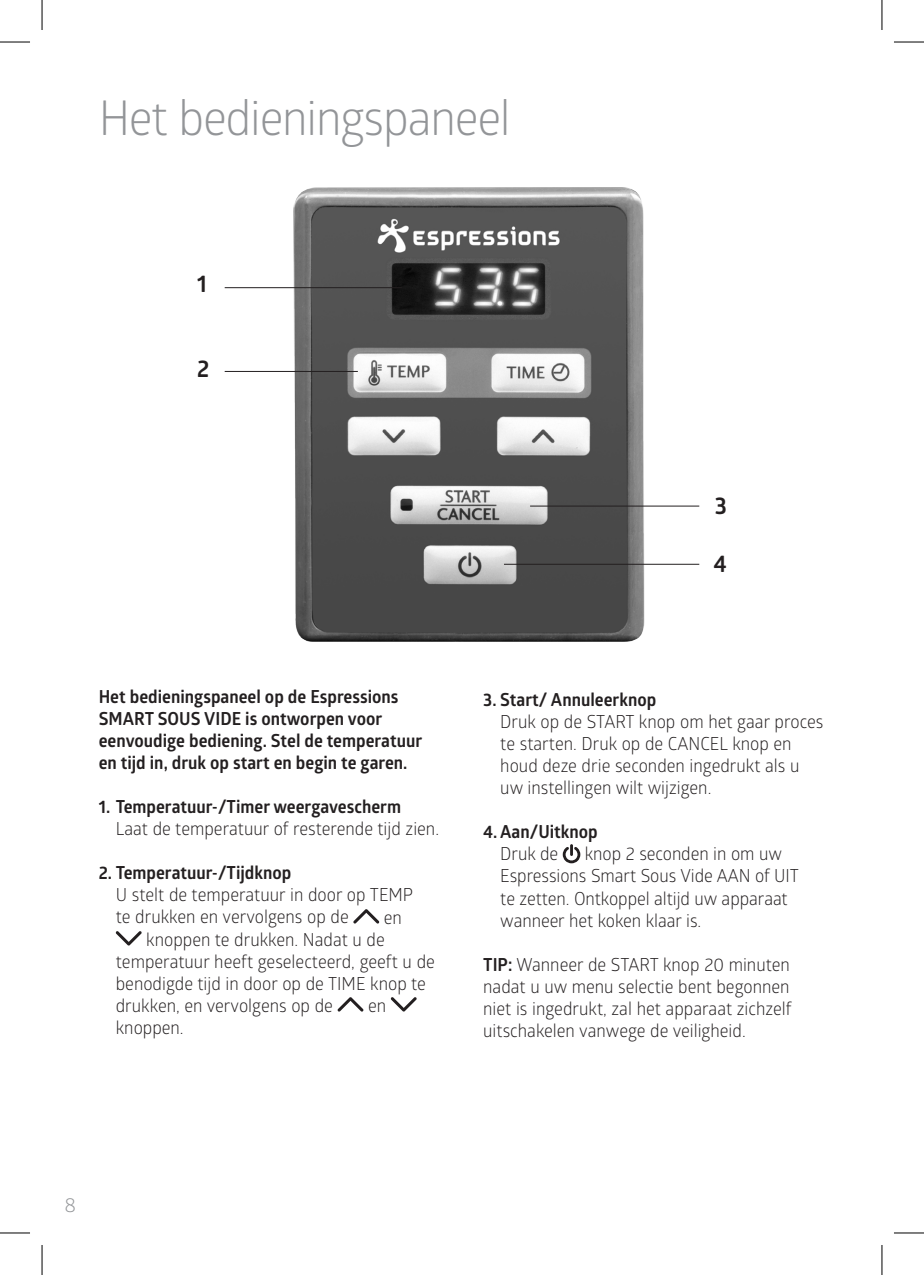
<style>
.page{position:relative;width:924px;height:1275px;background:#fff}
.page>*{position:absolute;margin:0;border:0;box-sizing:border-box;transform-origin:0 0}
.t1{font:48px "Glober";letter-spacing:-.025em;color:#939598}
.t2{font:700 24px "Glober";color:#231f20;scale:.95 1}
.t3{font:20px "Glober";color:#939598}
.t4{font:18px/22px "Glober";color:#231f20;scale:.95 1}
.t5{font:700 18px/22px "Glober";color:#231f20;scale:.95 1}
.s1{font-weight:700}
</style>
<div class="page">
<svg style="left:562px;top:844px;width:18px;height:19px"></svg>
<svg style="left:353px;top:909px;width:26px;height:14px"></svg>
<svg style="left:116px;top:931px;width:26px;height:14px"></svg>
<svg style="left:337px;top:997px;width:26px;height:14px"></svg>
<svg style="left:390px;top:997px;width:26px;height:14px"></svg>
<img style="left:224px;top:187px;width:475px;height:455px">
<hr style="left:530px;top:505px;width:169px;height:1px;background:#231f20">
<hr style="left:503px;top:564px;width:196px;height:1px;background:#231f20">
<hr style="left:224px;top:287px;width:177px;height:1px;background:#231f20">
<hr style="left:224px;top:371px;width:133px;height:1px;background:#231f20">
<hr style="left:0;top:42px;width:30px;height:1px;background:#000">
<hr style="left:893px;top:42px;width:30px;height:1px;background:#000">
<hr style="left:0;top:1232px;width:30px;height:1px;background:#000">
<hr style="left:893px;top:1232px;width:30px;height:1px;background:#000">
<hr style="left:42px;top:0;width:1px;height:30px;background:#000">
<hr style="left:42px;top:1245px;width:1px;height:30px;background:#000">
<hr style="left:881px;top:0;width:1px;height:30px;background:#000">
<hr style="left:881px;top:1245px;width:1px;height:30px;background:#000">
<h1 class="t1" style="left:99px;top:84px;width:413px">Het bedieningspaneel</h1>
<h2 class="t2" style="left:197px;top:267px;width:12px">1</h2>
<h2 class="t2" style="left:197px;top:352px;width:14px">2</h2>
<h2 class="t2" style="left:714px;top:488px;width:14px">3</h2>
<h2 class="t2" style="left:713px;top:546px;width:15px">4</h2>
<p class="t5" style="left:99px;top:685px;width:342px">Het bedieningspaneel op de Espressions SMART SOUS VIDE is ontworpen voor eenvoudige bediening. Stel de temperatuur en tijd in, druk op start en begin te garen.</p>
<p class="t5" style="left:99px;top:795px;width:319px">1. Temperatuur-/Timer weergavescherm</p>
<p class="t4" style="left:116px;top:817px;width:341px">Laat de temperatuur of resterende tijd zien.</p>
<p class="t5" style="left:99px;top:861px;width:204px">2. Temperatuur-/Tijdknop</p>
<p class="t4" style="left:116px;top:883px;width:314px">U stelt de temperatuur in door op TEMP te drukken en vervolgens op de</p>
<p class="t4" style="left:383px;top:905px;width:21px">en</p>
<p class="t4" style="left:146px;top:927px;width:252px">knoppen te drukken. Nadat u de</p>
<p class="t4" style="left:116px;top:949px;width:337px">temperatuur heeft geselecteerd, geeft u de</p>
<p class="t4" style="left:116px;top:971px;width:328px">benodigde tijd in door op de TIME knop te</p>
<p class="t4" style="left:116px;top:993px;width:230px">drukken, en vervolgens op de</p>
<p class="t4" style="left:368px;top:993px;width:21px">en</p>
<p class="t4" style="left:116px;top:1015px;width:73px">knoppen.</p>
<p class="t5" style="left:483px;top:688px;width:183px">3. Start/ Annuleerknop</p>
<p class="t4" style="left:500px;top:710px;width:341px">Druk op de START knop om het gaar proces te starten. Druk op de CANCEL knop en houd deze drie seconden ingedrukt als u uw instellingen wilt wijzigen.</p>
<p class="t5" style="left:483px;top:820px;width:122px">4. Aan/Uitknop</p>
<p class="t4" style="left:500px;top:842px;width:62px">Druk de</p>
<p class="t4" style="left:500px;top:842px;width:316px;text-indent:84px">knop 2 seconden in om uw<br>Espressions Smart Sous Vide AAN of UIT te zetten. Ontkoppel altijd uw apparaat wanneer het koken klaar is.</p>
<p class="t4" style="left:483px;top:952px;width:326px;text-align:justify"><span class="s1">TIP:</span> Wanneer de START knop 20 minuten nadat u uw menu selectie bent begonnen niet is ingedrukt, zal het apparaat zichzelf uitschakelen vanwege de veiligheid.</p>
<p class="t3" style="left:65px;top:1191px;width:13px">8</p>
</div>
